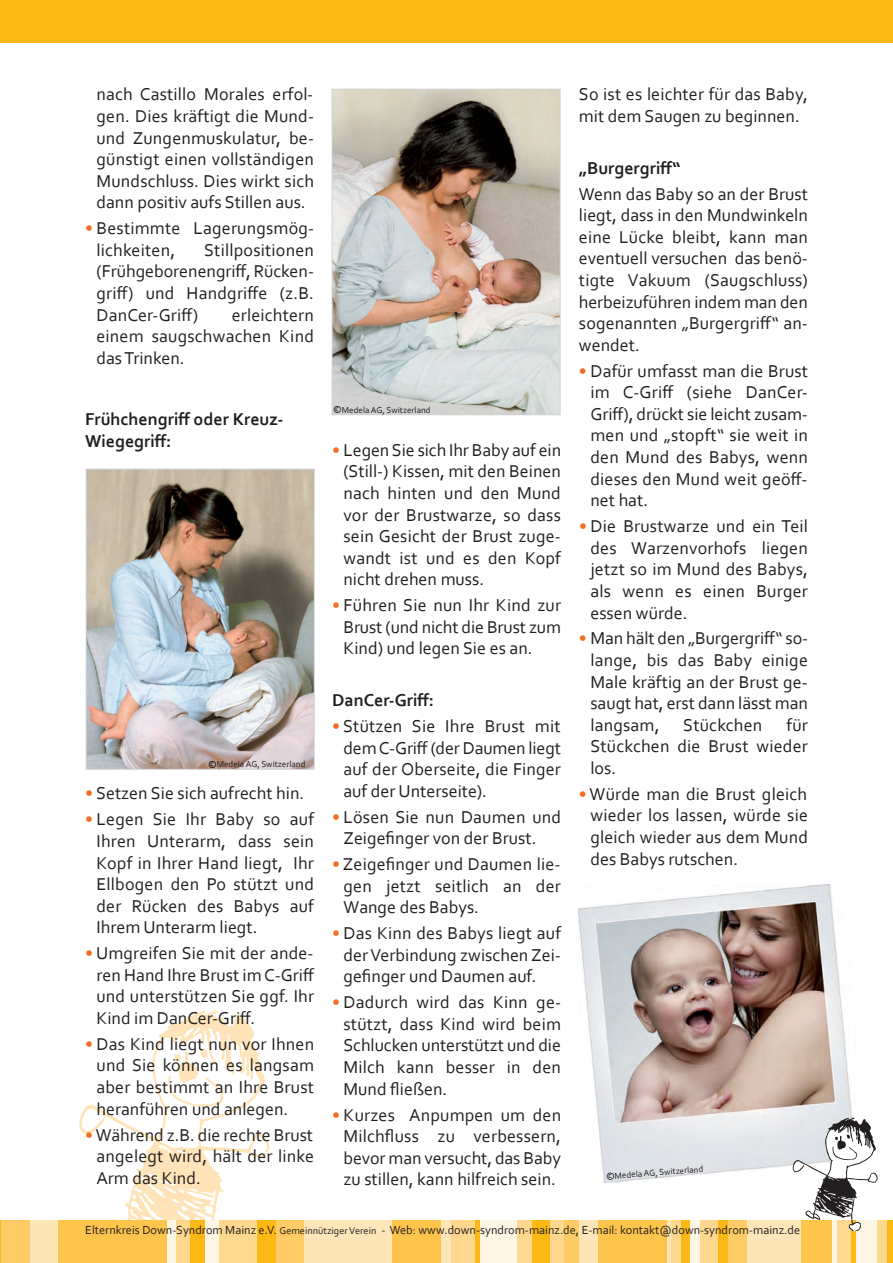
<style>
.page{position:relative;width:893px;height:1263px;background:#fff}
.page>*{position:absolute;margin:0;border:0;box-sizing:border-box;transform-origin:0 0}
.t1{font:18px/21.6px "Corbel";letter-spacing:.005em;color:#231f20;text-align:justify}
.t2{font:700 18px/21.6px "Corbel";color:#231f20}
.t3{font:12.3px "Corbel";color:#231f20}
.t4{font:9px "Corbel";color:#231f20}
.s1{color:#f36e21}
.s2{font-size:10.5px;color:#000}
.s3{font-size:10.2px}
</style>
<div class="page">
<svg style="left:79px;top:1010px;width:190px;height:141px"></svg>
<svg style="left:80px;top:1025px;width:188px;height:195px"></svg>
<div style="left:0;top:0;width:893px;height:43px;background:#fcb814"></div>
<hr style="left:0;top:1220px;width:1px;height:43px;background:#fcb814">
<div style="left:1px;top:1220px;width:29px;height:43px;background:#fecb64"></div>
<div style="left:30px;top:1220px;width:28px;height:43px;background:#fee6b9"></div>
<div style="left:58px;top:1220px;width:109px;height:43px;background:#fec54d"></div>
<div style="left:167px;top:1220px;width:10px;height:43px;background:#fef6e5"></div>
<div style="left:177px;top:1220px;width:14px;height:43px;background:#fed88f"></div>
<div style="left:191px;top:1220px;width:14px;height:43px;background:#fcb814"></div>
<div style="left:205px;top:1220px;width:14px;height:43px;background:#fef6e5"></div>
<div style="left:219px;top:1220px;width:38px;height:43px;background:#fed88f"></div>
<div style="left:257px;top:1220px;width:19px;height:43px;background:#fcb814"></div>
<div style="left:276px;top:1220px;width:28px;height:43px;background:#fecb64"></div>
<div style="left:304px;top:1220px;width:88px;height:43px;background:#fee6b9"></div>
<div style="left:392px;top:1220px;width:50px;height:43px;background:#fec54d"></div>
<div style="left:442px;top:1220px;width:9px;height:43px;background:#fee6b9"></div>
<div style="left:451px;top:1220px;width:24px;height:43px;background:#fed88f"></div>
<div style="left:475px;top:1220px;width:5px;height:43px;background:#fcb814"></div>
<div style="left:480px;top:1220px;width:37px;height:43px;background:#fef6e5"></div>
<div style="left:517px;top:1220px;width:15px;height:43px;background:#fed88f"></div>
<div style="left:532px;top:1220px;width:19px;height:43px;background:#fcb814"></div>
<div style="left:551px;top:1220px;width:14px;height:43px;background:#fed88f"></div>
<div style="left:565px;top:1220px;width:14px;height:43px;background:#fecb64"></div>
<div style="left:579px;top:1220px;width:19px;height:43px;background:#fee6b9"></div>
<div style="left:598px;top:1220px;width:69px;height:43px;background:#fec54d"></div>
<hr style="left:667px;top:1220px;width:4px;height:43px;background:#fee6b9">
<div style="left:671px;top:1220px;width:10px;height:43px;background:#fed88f"></div>
<div style="left:681px;top:1220px;width:9px;height:43px;background:#fcb814"></div>
<div style="left:690px;top:1220px;width:10px;height:43px;background:#fef6e5"></div>
<div style="left:700px;top:1220px;width:19px;height:43px;background:#fed88f"></div>
<div style="left:719px;top:1220px;width:9px;height:43px;background:#fcb814"></div>
<div style="left:728px;top:1220px;width:19px;height:43px;background:#fecb64"></div>
<div style="left:747px;top:1220px;width:55px;height:43px;background:#fee6b9"></div>
<div style="left:802px;top:1220px;width:30px;height:43px;background:#fec54d"></div>
<div style="left:832px;top:1220px;width:5px;height:43px;background:#fef6e5"></div>
<div style="left:837px;top:1220px;width:14px;height:43px;background:#fed88f"></div>
<div style="left:851px;top:1220px;width:5px;height:43px;background:#fcb814"></div>
<div style="left:856px;top:1220px;width:21px;height:43px;background:#fef6e5"></div>
<div style="left:877px;top:1220px;width:10px;height:43px;background:#fed88f"></div>
<div style="left:887px;top:1220px;width:6px;height:43px;background:#fcb814"></div>
<img style="left:88px;top:471px;width:225px;height:297px">
<div style="left:86px;top:469px;width:229px;height:301px;border:1px solid #d1d2d4"></div>
<img style="left:334px;top:91px;width:224px;height:322px">
<div style="left:332px;top:89px;width:228px;height:326px;border:1px solid #d1d2d4"></div>
<img style="left:578px;top:884px;width:274px;height:298px">
<svg style="left:792px;top:1116px;width:86px;height:115px"></svg>
<p class="t1" style="left:96px;top:83px;width:219px">nach Castillo Morales erfol‐ gen. Dies kräftigt die Mund‐ und Zungenmuskulatur, be‐ günstigt einen vollständigen Mundschluss. Dies wirkt sich dann positiv aufs Stillen aus.</p>
<p class="t1" style="left:96px;top:217px;width:219px;text-indent:-11px"><span class="s1">•</span> Bestimmte Lagerungsmög‐ lichkeiten,</p>
<p class="t1" style="left:96px;top:239px;width:219px;text-indent:108px">Stillpositionen (Frühgeborenengriff, Rücken‐ griff) und Handgriffe (z.B.<br>DanCer‐Griff)</p>
<p class="t1" style="left:96px;top:304px;width:219px;text-indent:135px">erleichtern einem saugschwachen Kind das Trinken.</p>
<p class="t2" style="left:85px;top:408px;width:200px">Frühchengriff oder Kreuz‐<br>Wiegegriff:</p>
<p class="t4" style="left:208px;top:759px;width:99px"><span class="s2">©</span>Medela AG, Switzerland</p>
<p class="t1" style="left:85px;top:782px;width:221px"><span class="s1">•</span> Setzen Sie sich aufrecht hin.</p>
<p class="t1" style="left:96px;top:808px;width:219px;text-indent:-11px"><span class="s1">•</span> Legen Sie Ihr Baby so auf Ihren Unterarm, dass sein Kopf in Ihrer Hand liegt, Ihr Ellbogen den Po stützt und der Rücken des Babys auf Ihrem Unterarm liegt.</p>
<p class="t1" style="left:96px;top:942px;width:219px;text-indent:-11px"><span class="s1">•</span> Umgreifen Sie mit der ande‐ ren Hand Ihre Brust im C‐Griff und unterstützen Sie ggf. Ihr Kind im DanCer‐Griff.</p>
<p class="t1" style="left:96px;top:1033px;width:219px;text-indent:-11px"><span class="s1">•</span> Das Kind liegt nun vor Ihnen und Sie können es langsam aber bestimmt an Ihre Brust heranführen und anlegen.</p>
<p class="t1" style="left:96px;top:1123px;width:219px;text-indent:-11px"><span class="s1">•</span>Während z.B. die rechte Brust angelegt wird, hält der linke Arm das Kind.</p>
<p class="t4" style="left:333px;top:404px;width:99px"><span class="s2">©</span>Medela AG, Switzerland</p>
<p class="t1" style="left:343px;top:439px;width:219px;text-indent:-11px"><span class="s1">•</span> Legen Sie sich Ihr Baby auf ein (Still‐) Kissen, mit den Beinen nach hinten und den Mund vor der Brustwarze, so dass sein Gesicht der Brust zuge‐ wandt ist und es den Kopf nicht drehen muss.</p>
<p class="t1" style="left:343px;top:594px;width:219px;text-indent:-11px"><span class="s1">•</span> Führen Sie nun Ihr Kind zur Brust (und nicht die Brust zum Kind) und legen Sie es an.</p>
<p class="t2" style="left:332px;top:689px;width:104px">DanCer‐Griff:</p>
<p class="t1" style="left:343px;top:715px;width:219px;text-indent:-11px"><span class="s1">•</span> Stützen Sie Ihre Brust mit dem C‐Griff (der Daumen liegt auf der Oberseite, die Finger auf der Unterseite).</p>
<p class="t1" style="left:343px;top:806px;width:219px;text-indent:-11px"><span class="s1">•</span> Lösen Sie nun Daumen und<br>Zeigefinger von der Brust.</p>
<p class="t1" style="left:343px;top:853px;width:219px;text-indent:-11px"><span class="s1">•</span> Zeigefinger und Daumen lie‐ gen jetzt seitlich an der Wange des Babys.</p>
<p class="t1" style="left:343px;top:922px;width:219px;text-indent:-11px"><span class="s1">•</span> Das Kinn des Babys liegt auf der Verbindung zwischen Zei‐ gefinger und Daumen auf.</p>
<p class="t1" style="left:343px;top:991px;width:219px;text-indent:-11px"><span class="s1">•</span> Dadurch wird das Kinn ge‐ stützt, dass Kind wird beim Schlucken unterstützt und die Milch kann besser in den Mund fließen.</p>
<p class="t1" style="left:343px;top:1103px;width:219px;text-indent:-11px"><span class="s1">•</span> Kurzes Anpumpen um den Milchfluss zu verbessern, bevor man versucht, das Baby zu stillen, kann hilfreich sein.</p>
<p class="t1" style="left:579px;top:83px;width:230px">So ist es leichter für das Baby, mit dem Saugen zu beginnen.</p>
<p class="t2" style="left:579px;top:157px;width:103px">„Burgergriff“</p>
<p class="t1" style="left:579px;top:183px;width:230px">Wenn das Baby so an der Brust liegt, dass in den Mundwinkeln eine Lücke bleibt, kann man eventuell versuchen das benö‐ tigte Vakuum (Saugschluss) herbeizuführen indem man den sogenannten „Burgergriff“ an‐ wendet.</p>
<p class="t1" style="left:590px;top:360px;width:219px;text-indent:-11px"><span class="s1">•</span> Dafür umfasst man die Brust im C‐Griff (siehe DanCer‐ Griff), drückt sie leicht zusam‐ men und „stopft“ sie weit in den Mund des Babys, wenn dieses den Mund weit geöff‐ net hat.</p>
<p class="t1" style="left:590px;top:515px;width:219px;text-indent:-11px"><span class="s1">•</span> Die Brustwarze und ein Teil des Warzenvorhofs liegen jetzt so im Mund des Babys, als wenn es einen Burger essen würde.</p>
<p class="t1" style="left:590px;top:627px;width:219px;text-indent:-11px"><span class="s1">•</span> Man hält den „Burgergriff“ so‐ lange, bis das Baby einige Male kräftig an der Brust ge‐ saugt hat, erst dann lässt man langsam,</p>
<p class="t1" style="left:590px;top:714px;width:219px;text-indent:196px">für Stückchen die Brust wieder los.</p>
<p class="t1" style="left:590px;top:783px;width:219px;text-indent:-11px"><span class="s1">•</span> Würde man die Brust gleich wieder los lassen, würde sie gleich wieder aus dem Mund des Babys rutschen.</p>
<p class="t1" style="left:683px;top:714px;width:81px">Stückchen</p>
<p class="t4" style="left:606px;top:1170px;width:99px;rotate:-4deg"><span class="s2">©</span>Medela AG, Switzerland</p>
<p class="t3" style="left:85px;top:1222px;width:716px">Elternkreis Down‐Syndrom Mainz e.V. <span class="s3">Gemeinnütziger Verein</span> ‐ Web: www.down‐syndrom‐mainz.de, E‐mail: kontakt@down‐syndrom‐mainz.de</p>
</div>
